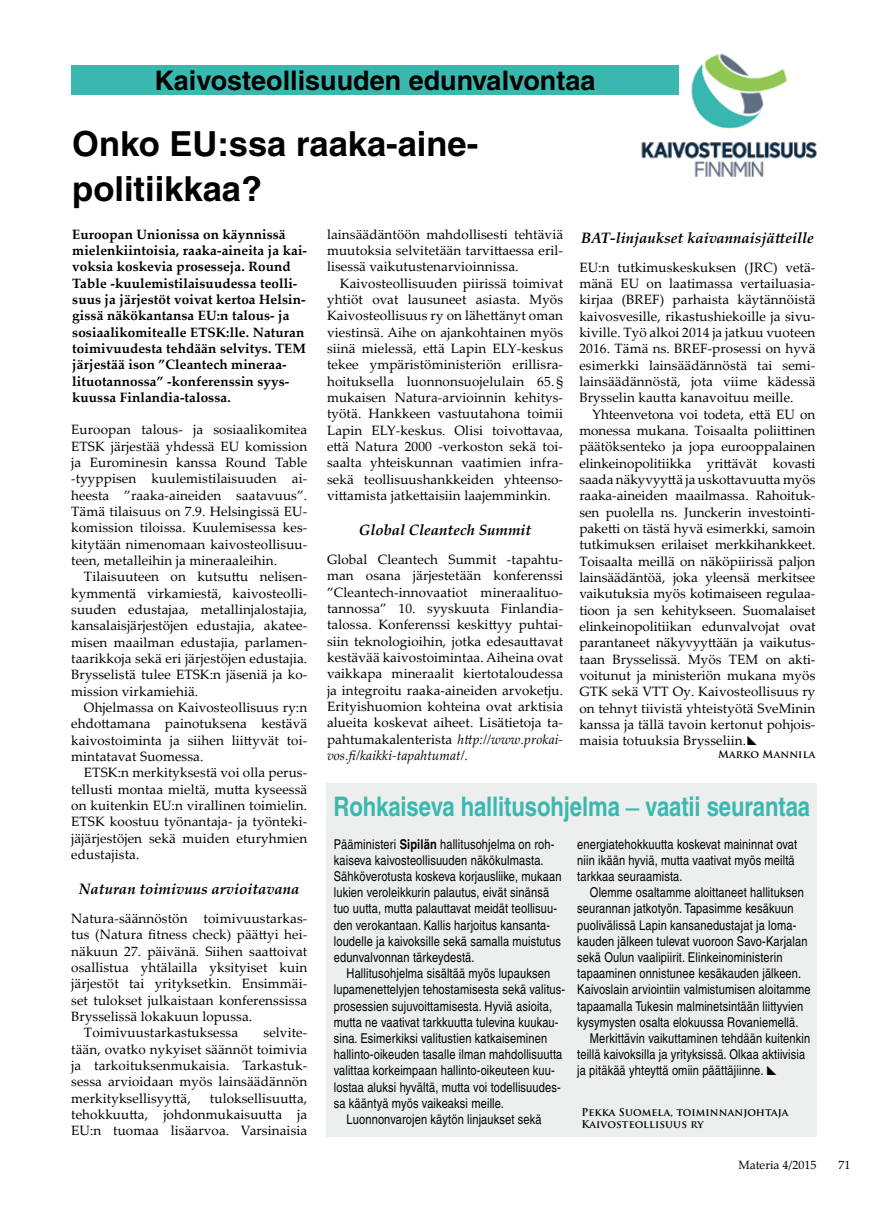
<style>
.page{position:relative;width:893px;height:1221px;background:#fff}
.page>*{position:absolute;margin:0;border:0;box-sizing:border-box;transform-origin:0 0}
.t1{font:700 34.5px/45px "Helvetica";color:#000}
.t2{font:700 condensed 27px "Helvetica";letter-spacing:-.005em;color:#3ab8b0}
.t3{font:700 27px "Helvetica";color:#000}
.t4{font:italic 700 15px "Palatino Linotype";color:#000}
.t5{font:13.5px/16.4px "Palatino Linotype";letter-spacing:.01em;color:#000;text-align:justify}
.t6{font:condensed 13.5px/16.2px "Helvetica";letter-spacing:.01em;color:#000}
.t7{font:700 13.5px/16.4px "Palatino Linotype";letter-spacing:.005em;color:#000}
.t8{font:12px "Palatino Linotype";color:#000}
.t9{font:700 10.5px/12.6px "Trajan Pro";letter-spacing:.01em;color:#000}
.s1{font-style:italic}
.s2{font-family:"Palatino Linotype";font-stretch:normal}
.s3{font-weight:700}
</style>
<div class="page">
<div style="left:326px;top:782px;width:490px;height:354px;background:#edeeee"></div>
<img style="left:641px;top:53px;width:176px;height:124px">
<div style="left:71px;top:65px;width:608px;height:30px;background:#3ab8b0"></div>
<h2 class="t3" style="left:154px;top:64px;width:442px">Kaivosteollisuuden edunvalvontaa</h2>
<h1 class="t1" style="left:72px;top:121px;width:407px">Onko EU:ssa raaka-aine&shy;politiikkaa?</h1>
<p class="t7" style="left:72px;top:225px;width:236px">Euroopan Unionissa on käynnissä mielenkiintoisia, raaka-aineita ja kai&shy;voksia koskevia prosesseja. Round Table -kuulemistilaisuudessa teolli&shy;suus ja järjestöt voivat kertoa Helsin&shy;gissä näkökantansa EU:n talous- ja sosiaalikomitealle ETSK:lle. Naturan toimivuudesta tehdään selvitys. TEM järjestää ison ”Cleantech mineraa&shy;lituotannossa” -konferenssin syys&shy;kuussa Finlandia-talossa.</p>
<p class="t5" style="left:71px;top:421px;width:238px">Euroopan talous- ja sosiaalikomitea ETSK järjestää yhdessä EU komission ja Eurominesin kanssa Round Table -tyyppisen kuulemistilaisuuden ai&shy;heesta ”raaka-aineiden saatavuus”.<br>Tämä tilaisuus on 7.9. Helsingissä EU&shy;komission tiloissa. Kuulemisessa kes&shy;kitytään nimenomaan kaivosteollisuu&shy;teen, metalleihin ja mineraaleihin.</p>
<p class="t5" style="left:71px;top:568px;width:238px;text-indent:13px">Tilaisuuteen on kutsuttu nelisen&shy;kymmentä virkamiestä, kaivosteolli&shy;suuden edustajaa, metallinjalostajia, kansalaisjärjestöjen edustajia, akatee&shy;misen maailman edustajia, parlamen&shy;taarikkoja sekä eri järjestöjen edustajia.<br>Brysselistä tulee ETSK:n jäseniä ja ko&shy;mission virkamiehiä.</p>
<p class="t5" style="left:71px;top:698px;width:238px;text-indent:13px">Ohjelmassa on Kaivosteollisuus ry:n ehdottamana painotuksena kestävä kaivostoiminta ja siihen liittyvät toi&shy;mintatavat Suomessa.</p>
<p class="t5" style="left:71px;top:763px;width:238px;text-indent:13px">ETSK:n merkityksestä voi olla perus&shy;tellusti montaa mieltä, mutta kyseessä on kuitenkin EU:n virallinen toimielin.<br>ETSK koostuu työnantaja- ja työnteki&shy;jäjärjestöjen sekä muiden eturyhmien edustajista.</p>
<p class="t4" style="left:79px;top:878px;width:222px">Naturan toimivuus arvioitavana</p>
<p class="t5" style="left:71px;top:909px;width:238px">Natura-säännöstön toimivuustarkas-</p>
<p class="t5" style="left:71px;top:925px;width:238px">tus (Natura fitness check) päättyi hei-</p>
<p class="t5" style="left:71px;top:942px;width:238px">näkuun 27. päivänä. Siihen saattoivat</p>
<p class="t5" style="left:71px;top:958px;width:238px">osallistua yhtälailla yksityiset kuin</p>
<p class="t5" style="left:71px;top:974px;width:238px">järjestöt tai yrityksetkin. Ensimmäi-</p>
<p class="t5" style="left:71px;top:991px;width:238px">set tulokset julkaistaan konferenssissa</p>
<p class="t5" style="left:71px;top:1007px;width:182px">Brysselissä lokakuun lopussa.</p>
<p class="t5" style="left:84px;top:1023px;width:156px">Toimivuustarkastuksessa</p>
<p class="t5" style="left:71px;top:1023px;width:238px;text-indent:192px">selvite&shy;tään, ovatko nykyiset säännöt toimivia ja tarkoituksenmukaisia. Tarkastuk&shy;sessa arvioidaan myös lainsäädännön merkityksellisyyttä,</p>
<p class="t5" style="left:71px;top:1089px;width:238px;text-indent:139px">tuloksellisuutta, tehokkuutta, johdonmukaisuutta ja EU:n tuomaa lisäarvoa. Varsinaisia</p>
<p class="t5" style="left:327px;top:225px;width:238px">lainsäädäntöön mahdollisesti tehtäviä muutoksia selvitetään tarvittaessa eril&shy;lisessä vaikutustenarvioinnissa.</p>
<p class="t5" style="left:327px;top:274px;width:238px;text-indent:13px">Kaivosteollisuuden piirissä toimivat yhtiöt ovat lausuneet asiasta. Myös Kaivosteollisuus ry on lähettänyt oman viestinsä. Aihe on ajankohtainen myös siinä mielessä, että Lapin ELY-keskus tekee ympäristöministeriön erillisra&shy;hoituksella luonnonsuojelulain 65. § mukaisen Natura-arvioinnin kehitys&shy;työtä. Hankkeen vastuutahona toimii Lapin ELY-keskus. Olisi toivottavaa, että Natura 2000 -verkoston sekä toi&shy;saalta yhteiskunnan vaatimien infra&shy;sekä teollisuushankkeiden yhteenso&shy;vittamista jatkettaisiin laajemminkin.</p>
<p class="t4" style="left:359px;top:519px;width:174px">Global Cleantech Summit</p>
<p class="t5" style="left:327px;top:550px;width:238px">Global Cleantech Summit -tapahtu&shy;man osana järjestetään konferenssi ”Cleantech-innovaatiot mineraalituo&shy;tannossa” 10. syyskuuta Finlandia&shy;talossa. Konferenssi keskittyy puhtai&shy;siin teknologioihin, jotka edesauttavat kestävää kaivostoimintaa. Aiheina ovat vaikkapa mineraalit kiertotaloudessa ja integroitu raaka-aineiden arvoketju.<br>Erityishuomion kohteina ovat arktisia alueita koskevat aiheet. Lisätietoja ta&shy;pahtumakalenterista <span class="s1">http://www.prokai&shy;vos.fi/kaikki-tapahtumat/.</span></p>
<p class="t4" style="left:581px;top:227px;width:234px">BAT-linjaukset kaivannaisjätteille</p>
<p class="t5" style="left:579px;top:258px;width:238px">EU:n tutkimuskeskuksen (JRC) vetä&shy;mänä EU on laatimassa vertailuasia&shy;kirjaa (BREF) parhaista käytännöistä kaivosvesille, rikastushiekoille ja sivu&shy;kiville. Työ alkoi 2014 ja jatkuu vuoteen 2016. Tämä ns. BREF-prosessi on hyvä esimerkki lainsäädännöstä tai semi&shy;lainsäädännöstä, jota viime kädessä Brysselin kautta kanavoituu meille.</p>
<p class="t5" style="left:579px;top:405px;width:238px;text-indent:13px">Yhteenvetona voi todeta, että EU on monessa mukana. Toisaalta poliittinen päätöksenteko ja jopa eurooppalainen elinkeinopolitiikka yrittävät kovasti saada näkyvyyttä ja uskottavuutta myös raaka-aineiden maailmassa. Rahoituk&shy;sen puolella ns. Junckerin investointi&shy;paketti on tästä hyvä esimerkki, samoin tutkimuksen erilaiset merkkihankkeet.<br>Toisaalta meillä on näköpiirissä paljon lainsäädäntöä, joka yleensä merkitsee vaikutuksia myös kotimaiseen regulaa&shy;tioon ja sen kehitykseen. Suomalaiset elinkeinopolitiikan edunvalvojat ovat parantaneet näkyvyyttään ja vaikutus&shy;taan Brysselissä. Myös TEM on akti&shy;voitunut ja ministeriön mukana myös GTK sekä VTT Oy. Kaivosteollisuus ry on tehnyt tiivistä yhteistyötä SveMinin kanssa ja tällä tavoin kertonut pohjois&shy;maisia totuuksia Brysseliin.</p>
<p class="t9" style="left:718px;top:748px;width:99px">Marko Mannila</p>
<h2 class="t2" style="left:334px;top:789px;width:478px">Rohkaiseva hallitusohjelma <span class="s2">–</span> vaatii seurantaa</h2>
<p class="t6" style="left:577px;top:835px;width:222px">energiatehokkuutta koskevat maininnat ovat niin ikään hyviä, mutta vaativat myös meiltä tarkkaa seuraamista.</p>
<p class="t6" style="left:590px;top:884px;width:215px">Olemme osaltamme aloittaneet hallituksen</p>
<p class="t6" style="left:577px;top:900px;width:218px">seurannan jatkotyön. Tapasimme kesäkuun</p>
<p class="t6" style="left:577px;top:916px;width:221px">puolivälissä Lapin kansanedustajat ja loma-</p>
<p class="t6" style="left:577px;top:932px;width:232px">kauden jälkeen tulevat vuoroon Savo-Karjalan</p>
<p class="t6" style="left:577px;top:949px;width:207px">sekä Oulun vaalipiirit. Elinkeinoministerin</p>
<p class="t6" style="left:577px;top:965px;width:226px">tapaaminen onnistunee kesäkauden jälkeen.</p>
<p class="t6" style="left:577px;top:981px;width:235px">Kaivoslain arviointiin valmistumisen aloitamme</p>
<p class="t6" style="left:577px;top:997px;width:227px">tapaamalla Tukesin malminetsintään liittyvien</p>
<p class="t6" style="left:577px;top:1013px;width:223px">kysymysten osalta elokuussa Rovaniemellä.</p>
<p class="t6" style="left:590px;top:1030px;width:222px">Merkittävin vaikuttaminen tehdään kuitenkin</p>
<p class="t6" style="left:577px;top:1046px;width:230px">teillä kaivoksilla ja yrityksissä. Olkaa aktiivisia</p>
<p class="t6" style="left:577px;top:1062px;width:188px">ja pitäkää yhteyttä omiin päättäjiinne.</p>
<p class="t6" style="left:334px;top:835px;width:229px">Pääministeri <span class="s3">Sipilän</span> hallitusohjelma on roh&shy;kaiseva kaivosteollisuuden näkökulmasta.<br>Sähköverotusta koskeva korjausliike, mukaan lukien veroleikkurin palautus, eivät sinänsä tuo uutta, mutta palauttavat meidät teollisuu&shy;den verokantaan. Kallis harjoitus kansanta&shy;loudelle ja kaivoksille sekä samalla muistutus edunvalvonnan tärkeydestä.</p>
<p class="t6" style="left:347px;top:965px;width:205px">Hallitusohjelma sisältää myös lupauksen</p>
<p class="t6" style="left:334px;top:981px;width:233px">lupamenettelyjen tehostamisesta sekä valitus-</p>
<p class="t6" style="left:334px;top:997px;width:220px">prosessien sujuvoittamisesta. Hyviä asioita,</p>
<p class="t6" style="left:334px;top:1013px;width:226px">mutta ne vaativat tarkkuutta tulevina kuukau-</p>
<p class="t6" style="left:334px;top:1030px;width:215px">sina. Esimerkiksi valitustien katkaiseminen</p>
<p class="t6" style="left:334px;top:1046px;width:230px">hallinto-oikeuden tasalle ilman mahdollisuutta</p>
<p class="t6" style="left:334px;top:1062px;width:223px">valittaa korkeimpaan hallinto-oikeuteen kuu-</p>
<p class="t6" style="left:334px;top:1078px;width:229px">lostaa aluksi hyvältä, mutta voi todellisuudes-</p>
<p class="t6" style="left:334px;top:1094px;width:172px">sa kääntyä myös vaikeaksi meille.</p>
<p class="t6" style="left:347px;top:1111px;width:197px">Luonnonvarojen käytön linjaukset sekä</p>
<p class="t9" style="left:581px;top:1105px;width:209px">Pekka Suomela, toiminnanjohtaja<br>Kaivosteollisuus ry</p>
<p class="t8" style="left:738px;top:1155px;width:80px">Materia 4/2015</p>
<p class="t8" style="left:838px;top:1155px;width:13px">71</p>
</div>
